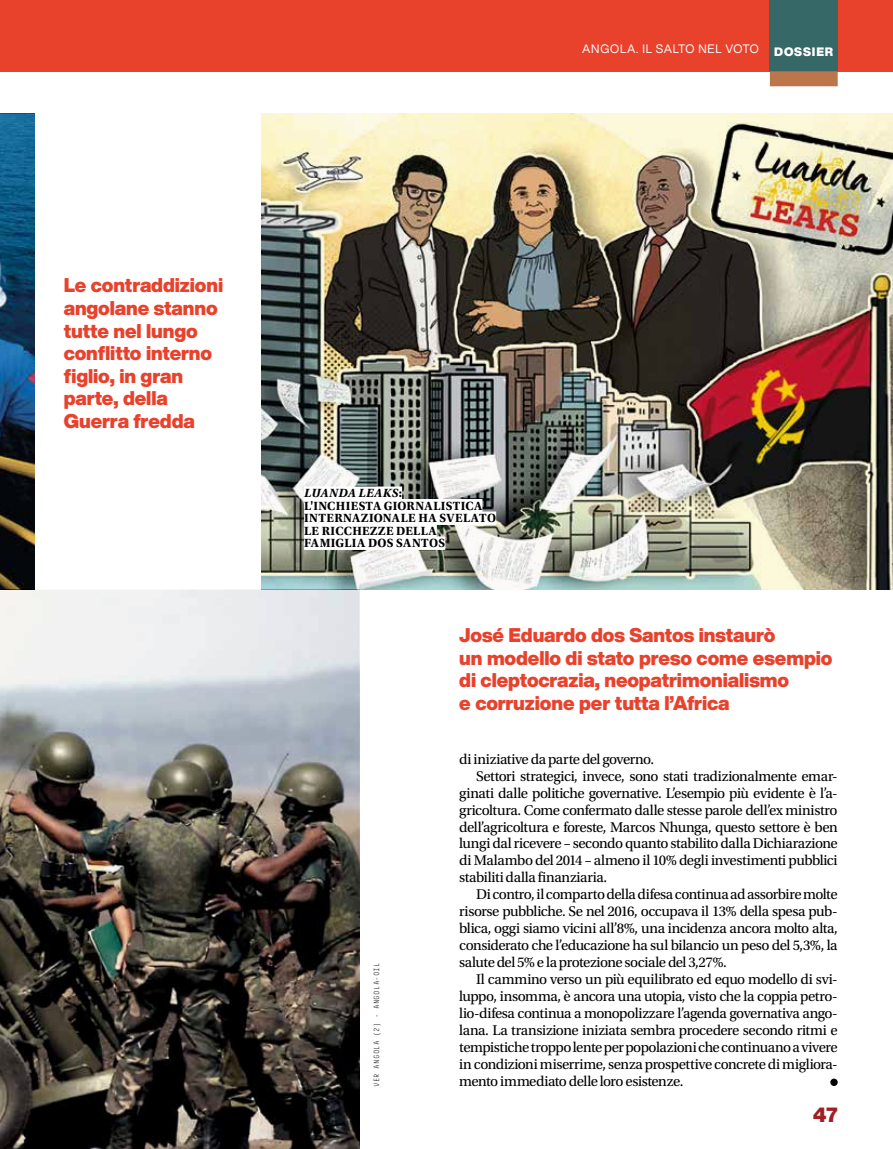
<style>
.page{position:relative;width:893px;height:1149px;background:#fff}
.page>*{position:absolute;margin:0;border:0;box-sizing:border-box;transform-origin:0 0}
.t1{font:900 20.25px "Helvetica Now Display";color:#9f1f25}
.t2{font:900 19.5px/22.5px "Helvetica Now Display";letter-spacing:-.005em;color:#e8412c}
.t3{font:14.85px "Utopia Std";letter-spacing:-.03em;color:#000}
.t4{font:700 12.45px/12.5px "Utopia Std";letter-spacing:.03em;color:#000}
.t5{font:12px "Helvetica Now Display";letter-spacing:.05em;color:#fff}
.t6{font:900 12px "Helvetica Now Display";letter-spacing:.07em;color:#fff}
.t7{font:300 7.5px "Decima Mono";letter-spacing:.03em;color:#000}
.s1{font-style:italic}
</style>
<div class="page">
<img style="left:0;top:113px;width:34px;height:476px">
<div style="left:0;top:0;width:893px;height:71px;background:#e8412c"></div>
<div style="left:770px;top:0;width:68px;height:71px;background:#356866"></div>
<div style="left:770px;top:71px;width:68px;height:15px;background:#bd764b"></div>
<img style="left:261px;top:113px;width:632px;height:476px">
<img style="left:0;top:589px;width:359px;height:559px">
<div style="left:304px;top:486px;width:98px;height:14px;background:#fff"></div>
<div style="left:304px;top:499px;width:178px;height:13px;background:#fff"></div>
<div style="left:304px;top:511px;width:192px;height:14px;background:#fff"></div>
<div style="left:304px;top:524px;width:133px;height:13px;background:#fff"></div>
<div style="left:304px;top:536px;width:141px;height:13px;background:#fff"></div>
<div style="left:830px;top:1078px;width:8px;height:7px;background:#000;border-radius:50%"></div>
<p class="t5" style="left:582px;top:40px;width:178px">ANGOLA. IL SALTO NEL VOTO</p>
<p class="t6" style="left:774px;top:43px;width:60px">DOSSIER</p>
<h2 class="t2" style="left:64px;top:274px;width:161px">Le contraddizioni angolane stanno tutte nel lungo conflitto interno figlio, in gran parte, della<br>Guerra fredda</h2>
<p class="t4" style="left:304px;top:486px;width:193px"><span class="s1">LUANDA LEAKS</span>:<br>L'INCHIESTA GIORNALISTICA<br>INTERNAZIONALE HA SVELATO<br>LE RICCHEZZE DELLA<br>FAMIGLIA DOS SANTOS</p>
<p class="t7" style="left:372px;top:1086px;width:126px;rotate:-90deg">VER ANGOLA (2) - ANGOLA-OIL</p>
<h2 class="t2" style="left:459px;top:624px;width:375px">José Eduardo dos Santos instaurò<br>un modello di stato preso come esempio di cleptocrazia, neopatrimonialismo<br>e corruzione per tutta l’Africa</h2>
<p class="t3" style="left:459px;top:750px;width:197px">di iniziative da parte del governo.</p>
<p class="t3" style="left:476px;top:767px;width:363px">Settori strategici, invece, sono stati tradizionalmente emar-</p>
<p class="t3" style="left:459px;top:784px;width:380px">ginati dalle politiche governative. L’esempio più evidente è l’a-</p>
<p class="t3" style="left:459px;top:801px;width:380px">gricoltura. Come confermato dalle stesse parole dell’ex ministro</p>
<p class="t3" style="left:459px;top:818px;width:380px">dell’agricoltura e foreste, Marcos Nhunga, questo settore è ben</p>
<p class="t3" style="left:459px;top:835px;width:380px">lungi dal ricevere – secondo quanto stabilito dalla Dichiarazione</p>
<p class="t3" style="left:459px;top:852px;width:380px">di Malambo del 2014 – almeno il 10% degli investimenti pubblici</p>
<p class="t3" style="left:459px;top:869px;width:150px">stabiliti dalla finanziaria.</p>
<p class="t3" style="left:476px;top:886px;width:363px">Di contro, il comparto della difesa continua ad assorbire molte</p>
<p class="t3" style="left:459px;top:903px;width:380px">risorse pubbliche. Se nel 2016, occupava il 13% della spesa pub-</p>
<p class="t3" style="left:459px;top:920px;width:380px">blica, oggi siamo vicini all’8%, una incidenza ancora molto alta,</p>
<p class="t3" style="left:459px;top:937px;width:380px">considerato che l’educazione ha sul bilancio un peso del 5,3%, la</p>
<p class="t3" style="left:459px;top:954px;width:269px">salute del 5% e la protezione sociale del 3,27%.</p>
<p class="t3" style="left:476px;top:971px;width:363px">Il cammino verso un più equilibrato ed equo modello di svi-</p>
<p class="t3" style="left:459px;top:988px;width:380px">luppo, insomma, è ancora una utopia, visto che la coppia petro-</p>
<p class="t3" style="left:459px;top:1004px;width:380px">lio-difesa continua a monopolizzare l’agenda governativa ango-</p>
<p class="t3" style="left:459px;top:1021px;width:380px">lana. La transizione iniziata sembra procedere secondo ritmi e</p>
<p class="t3" style="left:459px;top:1038px;width:380px">tempistiche troppo lente per popolazioni che continuano a vivere</p>
<p class="t3" style="left:459px;top:1055px;width:380px">in condizioni miserrime, senza prospettive concrete di migliora-</p>
<p class="t3" style="left:459px;top:1072px;width:226px">mento immediato delle loro esistenze.</p>
<h1 class="t1" style="left:813px;top:1100px;width:26px">47</h1>
</div>
